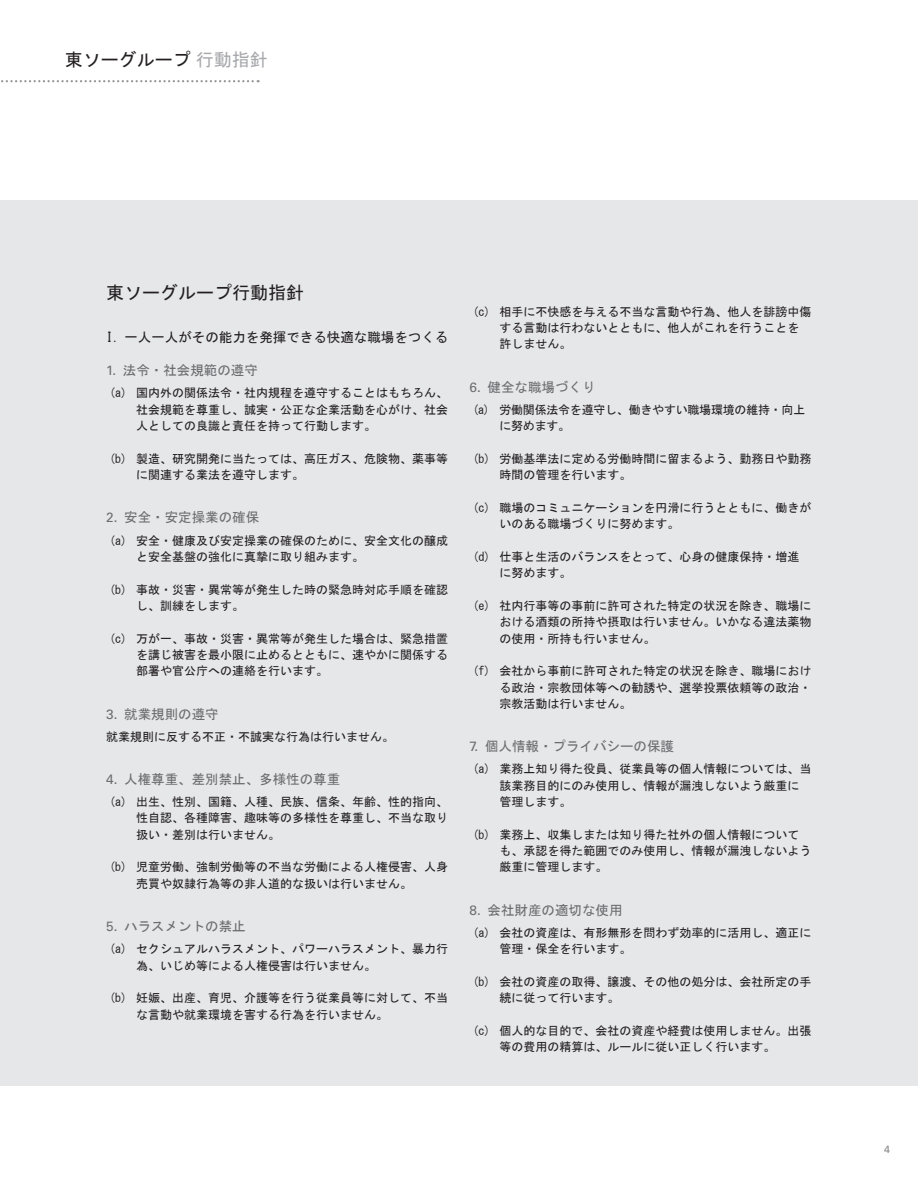
<style>
.page{position:relative;width:918px;height:1188px;background:#fff}
.page>*{position:absolute;margin:0;border:0;box-sizing:border-box;transform-origin:0 0}
.t1{font:18px "MS Gothic";color:#231f20}
.t2{font:13.5px "MS Gothic";color:#6c6d70}
.t3{font:13.5px "MS Gothic";color:#231f20}
.t4{font:12px/16.4px "MS Gothic";color:#231f20}
.t5{font:12px/16.4px "MS Gothic";letter-spacing:-.02em;color:#231f20}
.t6{font:10.5px "Univers LT Std";color:#808285}
.s1{color:#a8a9ad}
.s2{font-family:"Univers LT Std"}
</style>
<div class="page">
<div style="left:0;top:200px;width:918px;height:886px;background:#e6e7e9"></div>
<svg style="left:1px;top:80px;width:258px;height:2px"></svg>
<h1 class="t1" style="left:65px;top:51px;width:205px">東ソーグループ<span class="s1">行動指針</span></h1>
<h1 class="t1" style="left:106px;top:284px;width:199px">東ソーグループ行動指針</h1>
<p class="t3" style="left:106px;top:331px;width:344px">I. 一人一人がその能力を発揮できる快適な職場をつくる</p>
<p class="t2" style="left:106px;top:364px;width:153px"><span class="s2">1.</span> 法令・社会規範の遵守</p>
<p class="t4" style="left:136px;top:385px;width:314px;text-align:justify;text-indent:-27px">(a) 国内外の関係法令・社内規程を遵守することはもちろん、社会規範を尊重し、誠実・公正な企業活動を心がけ、社会人としての良識と責任を持って行動します。</p>
<p class="t4" style="left:136px;top:450px;width:314px;text-indent:-27px">(b) 製造、研究開発に当たっては、高圧ガス、危険物、薬事等に関連する業法を遵守します。</p>
<p class="t2" style="left:106px;top:511px;width:155px"><span class="s2">2.</span> 安全・安定操業の確保</p>
<p class="t4" style="left:136px;top:532px;width:314px;text-indent:-27px">(a) 安全・健康及び安定操業の確保のために、安全文化の醸成と安全基盤の強化に真摯に取り組みます。</p>
<p class="t4" style="left:136px;top:581px;width:314px;text-indent:-27px">(b) 事故・災害・異常等が発生した時の緊急時対応手順を確認し、訓練をします。</p>
<p class="t4" style="left:136px;top:630px;width:314px;text-align:justify;text-indent:-27px">(c) 万が一、事故・災害・異常等が発生した場合は、緊急措置を講じ被害を最小限に止めるとともに、速やかに関係する部署や官公庁への連絡を行います。</p>
<p class="t2" style="left:106px;top:707px;width:114px"><span class="s2">3.</span> 就業規則の遵守</p>
<p class="t4" style="left:106px;top:728px;width:289px">就業規則に反する不正・不誠実な行為は行いません。</p>
<p class="t2" style="left:106px;top:772px;width:236px"><span class="s2">4.</span> 人権尊重、差別禁止、多様性の尊重</p>
<p class="t4" style="left:136px;top:794px;width:314px;text-align:justify;text-indent:-27px">(a) 出生、性別、国籍、人種、民族、信条、年齢、性的指向、性自認、各種障害、趣味等の多様性を尊重し、不当な取り扱い・差別は行いません。</p>
<p class="t4" style="left:136px;top:859px;width:314px;text-indent:-27px">(b) 児童労働、強制労働等の不当な労働による人権侵害、人身売買や奴隷行為等の非人道的な扱いは行いません。</p>
<p class="t2" style="left:106px;top:919px;width:141px"><span class="s2">5.</span> ハラスメントの禁止</p>
<p class="t4" style="left:136px;top:941px;width:314px;text-indent:-27px">(a) セクシュアルハラスメント、パワーハラスメント、暴力行為、いじめ等による人権侵害は行いません。</p>
<p class="t4" style="left:136px;top:990px;width:314px;text-indent:-27px">(b) 妊娠、出産、育児、介護等を行う従業員等に対して、不当な言動や就業環境を害する行為を行いません。</p>
<p class="t4" style="left:499px;top:303px;width:313px;text-indent:-27px">(c) 相手に不快感を与える不当な言動や行為、他人を誹謗中傷する言動は行わないとともに、他人がこれを行うことを許しません。</p>
<p class="t2" style="left:470px;top:380px;width:128px"><span class="s2">6.</span> 健全な職場づくり</p>
<p class="t5" style="left:499px;top:401px;width:307px;text-indent:-27px">(a) 労働関係法令を遵守し、働きやすい職場環境の維持・向上に努めます。</p>
<p class="t4" style="left:499px;top:450px;width:313px;text-indent:-27px">(b) 労働基準法に定める労働時間に留まるよう、勤務日や勤務時間の管理を行います。</p>
<p class="t4" style="left:499px;top:499px;width:313px;text-indent:-27px">(c) 職場のコミュニケーションを円滑に行うとともに、働きがいのある職場づくりに努めます。</p>
<p class="t4" style="left:499px;top:548px;width:301px;text-indent:-27px">(d) 仕事と生活のバランスをとって、心身の健康保持・増進に努めます。</p>
<p class="t4" style="left:499px;top:597px;width:313px;text-align:justify;text-indent:-27px">(e) 社内行事等の事前に許可された特定の状況を除き、職場における酒類の所持や摂取は行いません。いかなる違法薬物の使用・所持も行いません。</p>
<p class="t4" style="left:499px;top:663px;width:313px;text-align:justify;text-indent:-27px">(f) 会社から事前に許可された特定の状況を除き、職場における政治・宗教団体等への勧誘や、選挙投票依頼等の政治・宗教活動は行いません。</p>
<p class="t2" style="left:470px;top:740px;width:206px"><span class="s2">7.</span> 個人情報・プライバシーの保護</p>
<p class="t4" style="left:499px;top:761px;width:313px;text-indent:-27px">(a) 業務上知り得た役員、従業員等の個人情報については、当該業務目的にのみ使用し、情報が漏洩しないよう厳重に管理します。</p>
<p class="t4" style="left:499px;top:826px;width:313px;text-indent:-27px">(b) 業務上、収集しまたは知り得た社外の個人情報についても、承認を得た範囲でのみ使用し、情報が漏洩しないよう厳重に管理します。</p>
<p class="t2" style="left:470px;top:903px;width:155px"><span class="s2">8.</span> 会社財産の適切な使用</p>
<p class="t4" style="left:499px;top:924px;width:313px;text-indent:-27px">(a) 会社の資産は、有形無形を問わず効率的に活用し、適正に管理・保全を行います。</p>
<p class="t4" style="left:499px;top:973px;width:313px;text-indent:-27px">(b) 会社の資産の取得、譲渡、その他の処分は、会社所定の手続に従って行います。</p>
<p class="t4" style="left:499px;top:1022px;width:313px;text-indent:-27px">(c) 個人的な目的で、会社の資産や経費は使用しません。出張等の費用の精算は、ルールに従い正しく行います。</p>
<p class="t6" style="left:884px;top:1143px;width:7px">4</p>
</div>
